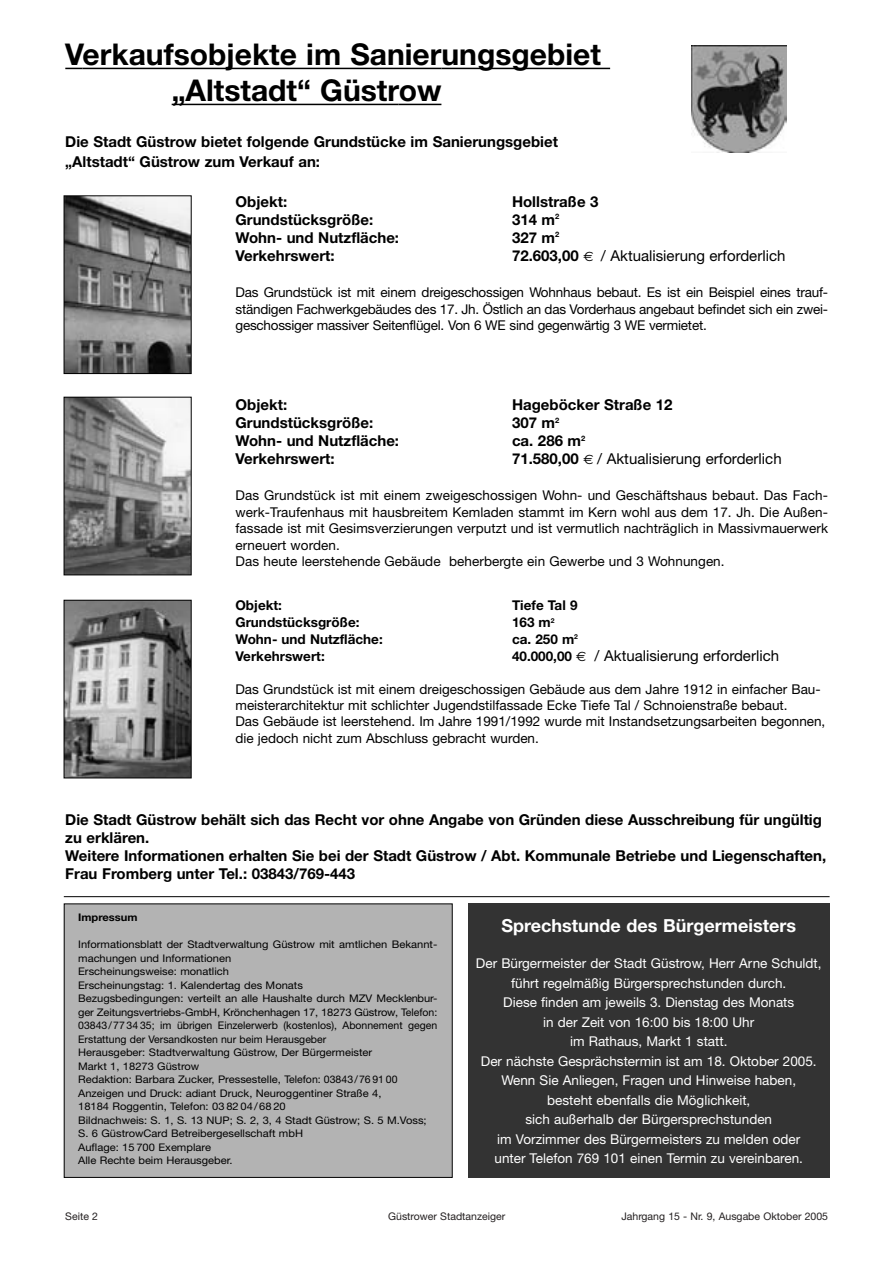
<style>
.page{position:relative;width:893px;height:1263px;background:#fff}
.page>*{position:absolute;margin:0;border:0;box-sizing:border-box;transform-origin:0 0}
.t1{font:700 30px/36px "Helvetica Neue";color:#000}
.t2{font:700 18px "Helvetica Neue";color:#fff}
.t3{font:700 15px/18px "Helvetica Neue";color:#000}
.t4{font:15px "Helvetica Neue";color:#000}
.t5{font:13.5px/16.4px "Helvetica Neue";color:#000}
.t6{font:13.5px/19.5px "Helvetica Neue";color:#fff;text-align:center}
.t7{font:700 13.5px "Helvetica Neue";color:#000}
.t8{font:10.5px/13.5px "Helvetica Neue";color:#000;scale:1.06 1}
.t9{font:10.5px "Helvetica Neue";color:#231f20}
.t10{font:700 10.5px "Helvetica Neue";color:#000;scale:1.06 1}
.s1{font-weight:700}
.s2{font-family:"Euro Sans";font-size:13.5px}
.s3{font-weight:700;font-size:13.5px}
</style>
<div class="page">
<div style="left:65px;top:904px;width:387px;height:273px;background:#b3b3b3"></div>
<div style="left:64px;top:903px;width:388px;height:275px;border:1px solid #000"></div>
<hr style="left:64px;top:896px;width:765px;height:1px;background:#000">
<img style="left:691px;top:46px;width:95px;height:106px">
<svg style="left:65px;top:68px;width:18px;height:1px"></svg>
<hr style="left:83px;top:68px;width:358px;height:1px;background:#000">
<hr style="left:441px;top:68px;width:169px;height:1px;background:#000">
<hr style="left:172px;top:104px;width:226px;height:1px;background:#000">
<hr style="left:398px;top:104px;width:43px;height:1px;background:#000">
<div style="left:468px;top:903px;width:361px;height:275px;background:#333"></div>
<img style="left:66px;top:602px;width:123px;height:174px">
<div style="left:64px;top:600px;width:127px;height:178px;border:1px solid #000"></div>
<img style="left:66px;top:198px;width:123px;height:174px">
<div style="left:64px;top:196px;width:127px;height:178px;border:1px solid #000"></div>
<img style="left:66px;top:399px;width:123px;height:174px">
<div style="left:64px;top:397px;width:127px;height:178px;border:1px solid #000"></div>
<h1 class="t1" style="left:172px;top:39px;width:431px;text-indent:-106px">Verkaufsobjekte im Sanierungsgebiet „Altstadt“ Güstrow</h1>
<p class="t3" style="left:65px;top:134px;width:494px;line-height:19.6px">Die Stadt Güstrow bietet folgende Grundstücke im Sanierungsgebiet „Altstadt“ Güstrow zum Verkauf an:</p>
<p class="t3" style="left:235px;top:194px;width:53px">Objekt:</p>
<p class="t3" style="left:512px;top:194px;width:88px">Hollstraße 3</p>
<p class="t3" style="left:235px;top:212px;width:139px">Grundstücksgröße:</p>
<p class="t3" style="left:512px;top:212px;width:49px">314 m<sup>2</sup></p>
<p class="t3" style="left:235px;top:230px;width:165px">Wohn- und Nutzfläche:</p>
<p class="t3" style="left:512px;top:230px;width:49px">327 m<sup>2</sup></p>
<p class="t3" style="left:235px;top:248px;width:101px">Verkehrswert:</p>
<p class="t4" style="left:512px;top:250px;width:275px"><span class="s1">72.603,00</span> <span class="s2">€</span> / Aktualisierung erforderlich</p>
<p class="t5" style="left:235px;top:285px;width:594px;text-align:justify">Das Grundstück ist mit einem dreigeschossigen Wohnhaus bebaut. Es ist ein Beispiel eines trauf&shy;ständigen Fachwerkgebäudes des 17. Jh. Östlich an das Vorderhaus angebaut befindet sich ein zwei&shy;geschossiger massiver Seitenflügel. Von 6 WE sind gegenwärtig 3 WE vermietet.</p>
<p class="t3" style="left:235px;top:397px;width:53px">Objekt:</p>
<p class="t3" style="left:512px;top:397px;width:162px">Hageböcker Straße 12</p>
<p class="t3" style="left:235px;top:415px;width:139px">Grundstücksgröße:</p>
<p class="t3" style="left:512px;top:415px;width:49px">307 m<sup>2</sup></p>
<p class="t3" style="left:235px;top:433px;width:165px">Wohn- und Nutzfläche:</p>
<p class="t3" style="left:512px;top:433px;width:75px">ca. 286 m<sup>2</sup></p>
<p class="t3" style="left:235px;top:451px;width:101px">Verkehrswert:</p>
<p class="t4" style="left:512px;top:454px;width:271px"><span class="s1">71.580,00</span> <span class="s2">€</span> / Aktualisierung erforderlich</p>
<p class="t5" style="left:235px;top:489px;width:594px">Das Grundstück ist mit einem zweigeschossigen Wohn- und Geschäftshaus bebaut. Das Fach&shy;werk-Traufenhaus mit hausbreitem Kemladen stammt im Kern wohl aus dem 17. Jh. Die Außen&shy;fassade ist mit Gesimsverzierungen verputzt und ist vermutlich nachträglich in Massivmauerwerk erneuert worden.<br>Das heute leerstehende Gebäude beherbergte ein Gewerbe und 3 Wohnungen.</p>
<p class="t7" style="left:235px;top:601px;width:48px">Objekt:</p>
<p class="t7" style="left:512px;top:601px;width:67px">Tiefe Tal 9</p>
<p class="t7" style="left:235px;top:618px;width:125px">Grundstücksgröße:</p>
<p class="t7" style="left:512px;top:618px;width:44px">163 m<sup>2</sup></p>
<p class="t7" style="left:235px;top:634px;width:149px">Wohn- und Nutzfläche:</p>
<p class="t7" style="left:512px;top:634px;width:68px">ca. 250 m<sup>2</sup></p>
<p class="t7" style="left:235px;top:651px;width:91px">Verkehrswert:</p>
<p class="t4" style="left:512px;top:650px;width:268px"><span class="s3">40.000,00</span> <span class="s2">€</span> / Aktualisierung erforderlich</p>
<p class="t5" style="left:235px;top:682px;width:591px">Das Grundstück ist mit einem dreigeschossigen Gebäude aus dem Jahre 1912 in einfacher Bau&shy;meisterarchitektur mit schlichter Jugendstilfassade Ecke Tiefe Tal / Schnoienstraße bebaut.<br>Das Gebäude ist leerstehend. Im Jahre 1991/1992 wurde mit Instandsetzungsarbeiten begonnen, die jedoch nicht zum Abschluss gebracht wurden.</p>
<p class="t3" style="left:65px;top:812px;width:762px">Die Stadt Güstrow behält sich das Recht vor ohne Angabe von Gründen diese Ausschreibung für ungültig zu erklären.<br>Weitere Informationen erhalten Sie bei der Stadt Güstrow / Abt. Kommunale Betriebe und Liegenschaften, Frau Fromberg unter Tel.: 03843/769-443</p>
<h2 class="t2" style="left:501px;top:919px;width:296px">Sprechstunde des Bürgermeisters</h2>
<p class="t6" style="left:476px;top:955px;width:347px">Der Bürgermeister der Stadt Güstrow, Herr Arne Schuldt, führt regelmäßig Bürgersprechstunden durch.<br>Diese finden am jeweils 3. Dienstag des Monats<br>in der Zeit von 16:00 bis 18:00 Uhr<br>im Rathaus, Markt 1 statt.<br>Der nächste Gesprächstermin ist am 18. Oktober 2005.<br>Wenn Sie Anliegen, Fragen und Hinweise haben,<br>besteht ebenfalls die Möglichkeit,<br>sich außerhalb der Bürgersprechstunden<br>im Vorzimmer des Bürgermeisters zu melden oder<br>unter Telefon 769 101 einen Termin zu vereinbaren.</p>
<p class="t10" style="left:78px;top:914px;width:57px">Impressum</p>
<p class="t8" style="left:78px;top:939px;width:340px">Informationsblatt der Stadtverwaltung Güstrow mit amtlichen Bekannt&shy;machungen und Informationen<br>Erscheinungsweise: monatlich<br>Erscheinungstag: 1. Kalendertag des Monats<br>Bezugsbedingungen: verteilt an alle Haushalte durch MZV Mecklenbur&shy;ger Zeitungsvertriebs-GmbH, Krönchenhagen 17, 18273 Güstrow, Telefon:<br>03843/77 34 35; im übrigen Einzelerwerb (kostenlos), Abonnement gegen Erstattung der Versandkosten nur beim Herausgeber<br>Herausgeber: Stadtverwaltung Güstrow, Der Bürgermeister<br>Markt 1, 18273 Güstrow<br>Redaktion: Barbara Zucker, Pressestelle, Telefon: 03843/76 91 00<br>Anzeigen und Druck: adiant Druck, Neuroggentiner Straße 4,<br>18184 Roggentin, Telefon: 03 82 04/68 20<br>Bildnachweis: S. 1, S. 13 NUP; S. 2, 3, 4 Stadt Güstrow; S. 5 M.Voss; S. 6 GüstrowCard Betreibergesellschaft mbH<br>Auflage: 15 700 Exemplare<br>Alle Rechte beim Herausgeber.</p>
<p class="t9" style="left:65px;top:1212px;width:34px">Seite 2</p>
<p class="t9" style="left:388px;top:1212px;width:118px">Güstrower Stadtanzeiger</p>
<p class="t9" style="left:621px;top:1212px;width:208px">Jahrgang 15 - Nr. 9, Ausgabe Oktober 2005</p>
</div>
